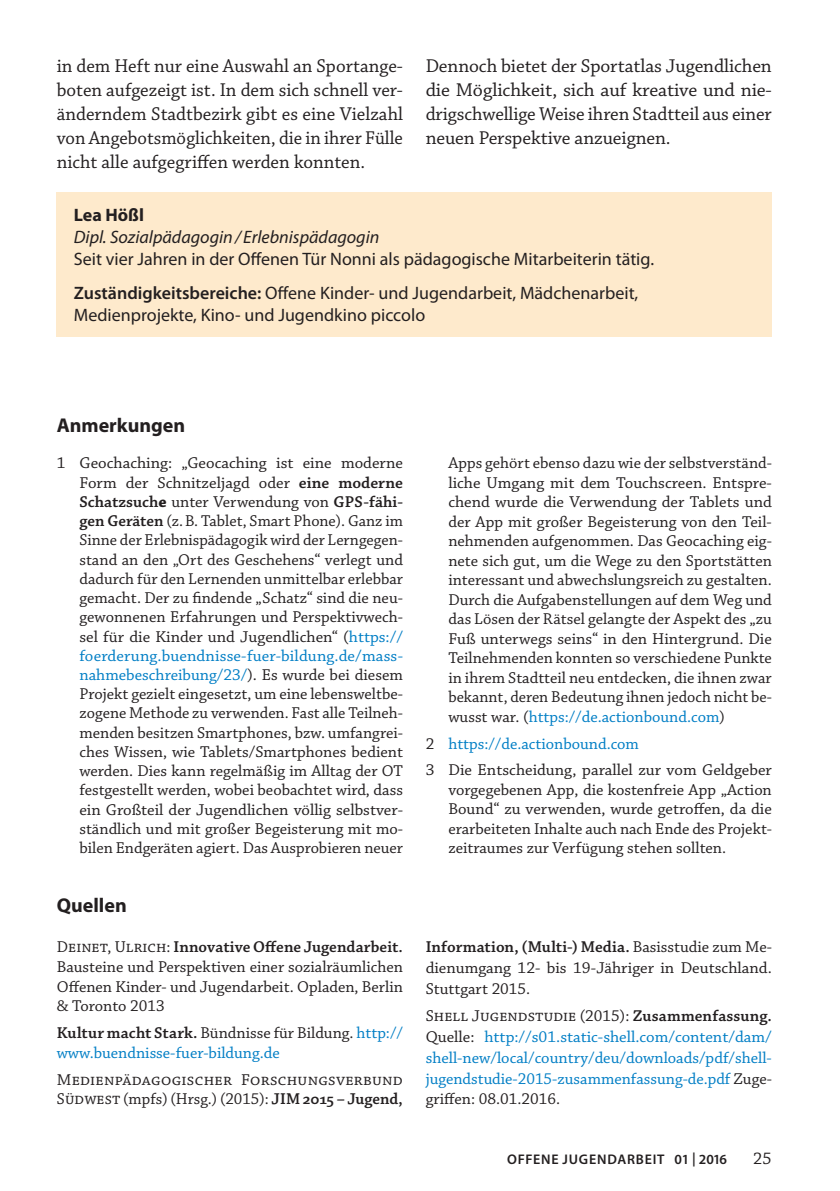
<style>
.page{position:relative;width:840px;height:1191px;background:#fff}
.page>*{position:absolute;margin:0;border:0;box-sizing:border-box;transform-origin:0 0}
._050_Fußnoten___Lite{font:700 20px "Myriad Pro";color:#231f20}
._020_Grundtext_mit_E{font:19.6px/24px "Chaparral Pro";color:#231f20;text-align:justify}
._020_Grundtext_ohne{font:19.6px/24px "Chaparral Pro";letter-spacing:-.005em;color:#231f20;text-align:justify}
.t1{font:18px/22px "Myriad Pro";color:#231f20}
.t2{font:700 18px "Myriad Pro";color:#231f20}
.t3{font:17.6px "Chaparral Pro";color:#231f20}
._050_Fußnoten___Lite-2{font:16.4px/19.2px "Chaparral Pro";color:#231f20;text-align:justify}
._050_Fußnoten___Lite-3{font:16.4px/20.8px "Chaparral Pro";color:#007ec5}
.t4{font:600 14px "Myriad Pro";letter-spacing:.055em;color:#231f20}
.s1{font-style:italic}
.s2{font-weight:600}
.s3{font-weight:700}
.s4{color:#007ec5}
.s5{color:#231f20}
.s6{font-weight:600;color:#231f20}
</style>
<div class="page">
<div style="left:57px;top:192px;width:714px;height:144px;background:#feeacc"></div>
<p class="_020_Grundtext_mit_E" style="left:57px;top:55px;width:347px">in dem Heft nur eine Auswahl an Sportange&shy;boten aufgezeigt ist. In dem sich schnell ver&shy;änderndem Stadtbezirk gibt es eine Vielzahl von Angebotsmöglichkeiten, die in ihrer Fülle nicht alle aufgegriffen werden konnten.</p>
<p class="_020_Grundtext_ohne" style="left:425px;top:55px;width:347px">Dennoch bietet der Sportatlas Jugendlichen die Möglichkeit, sich auf kreative und nie&shy;drigschwellige Weise ihren Stadtteil aus einer neuen Perspektive anzueignen.</p>
<p class="t2" style="left:74px;top:203px;width:72px">Lea Hößl</p>
<p class="t1" style="left:74px;top:225px;width:581px"><span class="s1">Dipl. Sozialpädagogin/ Erlebnispädagogin<br></span>Seit vier Jahren in der Offenen Tür Nonni als pädagogische Mitarbeiterin tätig.</p>
<p class="t1" style="left:74px;top:281px;width:565px"><span class="s2">Zuständigkeitsbereiche:</span> Offene Kinder- und Jugendarbeit, Mädchenarbeit,<br>Medienprojekte, Kino- und Jugendkino piccolo</p>
<p class="_050_Fußnoten___Lite" style="left:57px;top:412px;width:130px">Anmerkungen</p>
<p class="_050_Fußnoten___Lite-2" style="left:79px;top:454px;width:325px;text-indent:-23px">1 Geochaching: „Geocaching ist eine moderne Form der Schnitzeljagd oder <span class="s2">eine moderne Schatzsuch</span><span class="s3">e</span> unter Verwendung von <span class="s2">GPS-fähi&shy;gen Geräten</span> (z.B. Tablet, Smart Phone). Ganz im Sinne der Erlebnispädagogik wird der Lerngegen&shy;stand an den „Ort des Geschehens“ verlegt und dadurch für den Lernenden unmittelbar erlebbar gemacht. Der zu findende „Schatz“ sind die neu&shy;gewonnenen Erfahrungen und Perspektivwech&shy;sel für die Kinder und Jugendlichen“ (<span class="s4">https:// foerderung.buendnisse-fuer-bildung.de/mass&shy;nahmebeschreibung/23/</span>). Es wurde bei diesem Projekt gezielt eingesetzt, um eine lebensweltbe&shy;zogene Methode zu verwenden. Fast alle Teilneh&shy;menden besitzen Smartphones, bzw. umfangrei&shy;ches Wissen, wie Tablets/Smartphones bedient werden. Dies kann regelmäßig im Alltag der OT festgestellt werden, wobei beobachtet wird, dass ein Großteil der Jugendlichen völlig selbstver&shy;ständlich und mit großer Begeisterung mit mo&shy;bilen Endgeräten agiert. Das Ausprobieren neuer</p>
<p class="_050_Fußnoten___Lite-2" style="left:448px;top:454px;width:325px">Apps gehört ebenso dazu wie der selbstverständ&shy;liche Umgang mit dem Touchscreen. Entspre&shy;chend wurde die Verwendung der Tablets und der App mit großer Begeisterung von den Teil&shy;nehmenden aufgenommen. Das Geocaching eig&shy;nete sich gut, um die Wege zu den Sportstätten interessant und abwechslungsreich zu gestalten.<br>Durch die Aufgabenstellungen auf dem Weg und das Lösen der Rätsel gelangte der Aspekt des „zu Fuß unterwegs seins“ in den Hintergrund. Die Teilnehmenden konnten so verschiedene Punkte in ihrem Stadtteil neu entdecken, die ihnen zwar bekannt, deren Bedeutung ihnen jedoch nicht be&shy;wusst war. (<span class="s4">https://de.actionbound.com</span>)</p>
<p class="_050_Fußnoten___Lite-3" style="left:425px;top:733px;width:215px"><span class="s5">2</span> https://de.actionbound.com</p>
<p class="_050_Fußnoten___Lite-2" style="left:448px;top:761px;width:325px;text-indent:-23px">3 Die Entscheidung, parallel zur vom Geldgeber vorgegebenen App, die kostenfreie App „Action Bound“ zu verwenden, wurde getroffen, da die erarbeiteten Inhalte auch nach Ende des Projekt&shy;zeitraumes zur Verfügung stehen sollten.</p>
<p class="_050_Fußnoten___Lite" style="left:57px;top:892px;width:71px">Quellen</p>
<p class="_050_Fußnoten___Lite-2" style="left:57px;top:937px;width:347px;line-height:19.8px">Deinet, Ulrich: <span class="s2">Innovative Offene Jugendarbeit.<br></span>Bausteine und Perspektiven einer sozialräumlichen Offenen Kinder- und Jugendarbeit. Opladen, Berlin &amp; Toronto 2013</p>
<p class="_050_Fußnoten___Lite-3" style="left:57px;top:1023px;width:347px;line-height:19.8px"><span class="s6">Kultur macht Stark.</span> <span class="s5">Bündnisse für Bildung.</span> http:// www.buendnisse-fuer-bildung.de</p>
<p class="_050_Fußnoten___Lite-2" style="left:57px;top:1070px;width:347px;line-height:19.8px">Medienpädagogischer Forschungsverbund<br>Südwest (mpfs) (Hrsg.) (2015): <span class="s2">JIM 2015 – Jugend,</span></p>
<p class="_050_Fußnoten___Lite-2" style="left:425px;top:937px;width:347px;line-height:20.8px"><span class="s2">Information, (Multi-) Media.</span> Basisstudie zum Me&shy;dienumgang 12- bis 19-Jähriger in Deutschland.<br>Stuttgart 2015.</p>
<p class="_050_Fußnoten___Lite-3" style="left:425px;top:1006px;width:347px;text-align:justify"><span class="s5">Shell Jugendstudie (2015):</span> <span class="s6">Zusammenfassung.<br></span><span class="s5">Quelle:</span> http://s01.static-shell.com/content/dam/ shell-new/local/country/deu/downloads/pdf/shell&shy;jugendstudie-2015-zusammenfassung-de.pdf <span class="s5">Zuge&shy;griffen: 08.01.2016.</span></p>
<p class="t4" style="left:507px;top:1150px;width:221px">OFFENE JUGENDARBEIT 01 | 2016</p>
<p class="t3" style="left:752px;top:1148px;width:20px">25</p>
</div>
